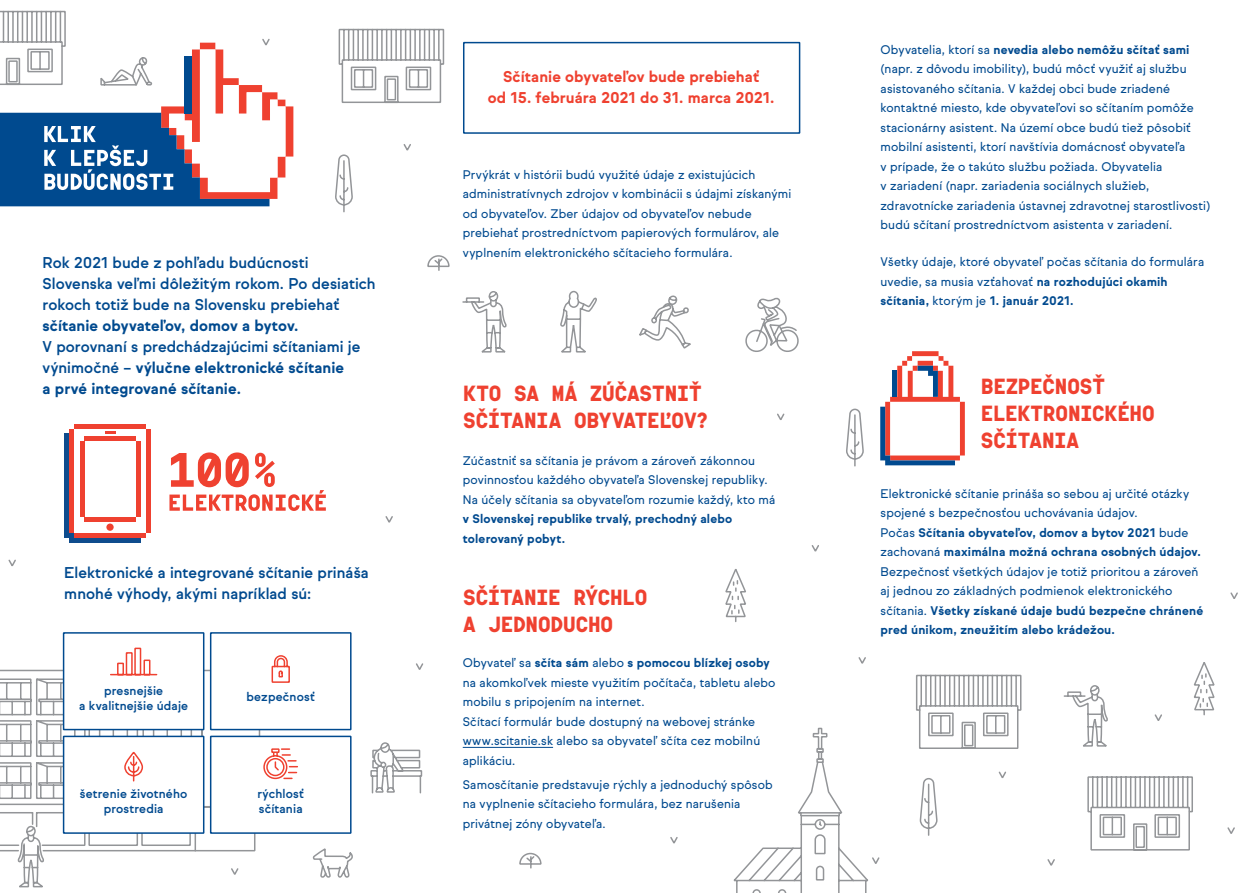
<style>
.page{position:relative;width:1255px;height:893px;background:#fff}
.page>*{position:absolute;margin:0;border:0;box-sizing:border-box;transform-origin:0 0}
.t1{font:900 21px/27px "Sul Mono";letter-spacing:-.01em;color:#ef4130}
.t2{font:500 15px/21px "Sul Sans";letter-spacing:.005em;color:#004a8f}
.t3{font:700 15px/21px "Sul Sans";letter-spacing:.005em;color:#004a8f}
.t4{font:700 15px/21px "Sul Sans";letter-spacing:.005em;color:#ef4130;text-align:center}
.t5{font:12px/19.5px "Sul Sans";letter-spacing:.015em;color:#004a8f}
.t6{font:500 12px/15px "Sul Sans";letter-spacing:.015em;color:#004a8f;text-align:center}
.t7{font:700 12px/19.5px "Sul Sans";letter-spacing:.015em;color:#004a8f}
.s1{font-weight:500}
.s2{font-weight:700}
</style>
<div class="page">
<svg style="left:0;top:516px;width:424px;height:372px"></svg>
<svg style="left:0;top:10px;width:445px;height:203px"></svg>
<hr style="left:463px;top:747px;width:90px;height:1px;background:#004a8f">
<div style="left:463px;top:42px;width:337px;height:92px;background:#fff;border:2px solid #004a8f"></div>
<div style="left:63px;top:632px;width:141px;height:98px;background:#fff;border:2px solid #004a8f"></div>
<div style="left:210px;top:632px;width:141px;height:98px;background:#fff;border:2px solid #004a8f"></div>
<div style="left:63px;top:736px;width:141px;height:98px;background:#fff;border:2px solid #004a8f"></div>
<div style="left:210px;top:736px;width:141px;height:98px;background:#fff;border:2px solid #004a8f"></div>
<svg style="left:169px;top:452px;width:157px;height:59px"></svg>
<div style="left:74px;top:424px;width:72px;height:5px;background:#ef4130"></div>
<div style="left:74px;top:533px;width:72px;height:5px;background:#ef4130"></div>
<div style="left:146px;top:429px;width:5px;height:104px;background:#ef4130"></div>
<div style="left:69px;top:429px;width:5px;height:104px;background:#ef4130"></div>
<div style="left:64px;top:434px;width:5px;height:104px;background:#0e4c8d"></div>
<div style="left:69px;top:533px;width:5px;height:9px;background:#0e4c8d"></div>
<hr style="left:74px;top:538px;width:67px;height:4px;background:#0e4c8d">
<svg style="left:74px;top:431px;width:72px;height:102px"></svg>
<div style="left:106px;top:523px;width:8px;height:8px;background:#ef4130;border-radius:50%"></div>
<hr style="left:80px;top:441px;width:4px;height:76px;background:#ef4130">
<hr style="left:136px;top:441px;width:4px;height:76px;background:#ef4130">
<div style="left:84px;top:436px;width:52px;height:5px;background:#ef4130"></div>
<div style="left:84px;top:517px;width:52px;height:5px;background:#ef4130"></div>
<svg style="left:110px;top:647px;width:48px;height:29px"></svg>
<svg style="left:271px;top:655px;width:19px;height:28px"></svg>
<svg style="left:263px;top:748px;width:35px;height:32px"></svg>
<svg style="left:124px;top:752px;width:19px;height:30px"></svg>
<svg style="left:733px;top:592px;width:505px;height:301px"></svg>
<svg style="left:725px;top:408px;width:139px;height:215px"></svg>
<svg style="left:519px;top:837px;width:159px;height:32px"></svg>
<svg style="left:462px;top:290px;width:337px;height:63px"></svg>
<svg style="left:427px;top:255px;width:23px;height:16px"></svg>
<svg style="left:880px;top:351px;width:84px;height:114px"></svg>
<p class="t2" style="left:43px;top:252px;width:335px">Rok 2021 bude z pohľadu budúcnosti<br>Slovenska veľmi dôležitým rokom. Po desiatich rokoch totiž bude na Slovensku prebiehať</p>
<p class="t3" style="left:43px;top:315px;width:257px">sčítanie obyvateľov, domov a bytov.</p>
<p class="t3" style="left:43px;top:336px;width:319px"><span class="s1">V porovnaní s predchádzajúcimi sčítaniami je výnimočné –</span> výlučne elektronické sčítanie<br>a prvé integrované sčítanie.</p>
<p class="t2" style="left:64px;top:563px;width:306px">Elektronické a integrované sčítanie prináša mnohé výhody, akými napríklad sú:</p>
<p class="t6" style="left:79px;top:683px;width:111px">presnejšie<br>a kvalitnejšie údaje</p>
<p class="t6" style="left:246px;top:689px;width:70px">bezpečnosť</p>
<p class="t6" style="left:80px;top:786px;width:109px">šetrenie životného prostredia</p>
<p class="t6" style="left:257px;top:786px;width:48px;text-align:left">rýchlosť sčítania</p>
<p class="t4" style="left:487px;top:66px;width:288px">Sčítanie obyvateľov bude prebiehať<br>od 15. februára 2021 do 31. marca 2021.</p>
<p class="t5" style="left:463px;top:164px;width:330px">Prvýkrát v histórii budú využité údaje z existujúcich administratívnych zdrojov v kombinácii s údajmi získanými od obyvateľov. Zber údajov od obyvateľov nebude prebiehať prostredníctvom papierových formulárov, ale vyplnením elektronického sčítacieho formulára.</p>
<p class="t5" style="left:880px;top:40px;width:331px">Obyvatelia, ktorí sa <span class="s2">nevedia alebo nemôžu sčítať sami </span>(napr. z dôvodu imobility), budú môcť využiť aj službu asistovaného sčítania. V každej obci bude zriadené kontaktné miesto, kde obyvateľovi so sčítaním pomôže stacionárny asistent. Na území obce budú tiež pôsobiť mobilní asistenti, ktorí navštívia domácnosť obyvateľa<br>v prípade, že o takúto službu požiada. Obyvatelia<br>v zariadení (napr. zariadenia sociálnych služieb, zdravotnícke zariadenia ústavnej zdravotnej starostlivosti) budú sčítaní prostredníctvom asistenta v zariadení.</p>
<p class="t5" style="left:880px;top:252px;width:325px">Všetky údaje, ktoré obyvateľ počas sčítania do formulára uvedie, sa musia vzťahovať <span class="s2">na rozhodujúci okamih sčítania,</span> ktorým je <span class="s2">1. január 2021.</span></p>
<h1 class="t1" style="left:463px;top:380px;width:247px">KTO SA MÁ ZÚČASTNIŤ<br>SČÍTANIA OBYVATEĽOV?</h1>
<h1 class="t1" style="left:980px;top:373px;width:175px">BEZPEČNOSŤ<br>ELEKTRONICKÉHO<br>SČÍTANIA</h1>
<p class="t5" style="left:463px;top:450px;width:314px">Zúčastniť sa sčítania je právom a zároveň zákonnou povinnosťou každého obyvateľa Slovenskej republiky.<br>Na účely sčítania sa obyvateľom rozumie každý, kto má</p>
<p class="t7" style="left:463px;top:509px;width:271px">v Slovenskej republike trvalý, prechodný alebo tolerovaný pobyt.</p>
<h1 class="t1" style="left:463px;top:585px;width:186px">SČÍTANIE RÝCHLO<br>A JEDNODUCHO</h1>
<p class="t5" style="left:463px;top:653px;width:314px">Obyvateľ sa <span class="s2">sčíta sám</span> alebo <span class="s2">s pomocou blízkej osoby </span>na akomkoľvek mieste využitím počítača, tabletu alebo mobilu s pripojením na internet.<br>Sčítací formulár bude dostupný na webovej stránke www.scitanie.sk alebo sa obyvateľ sčíta cez mobilnú aplikáciu.</p>
<p class="t5" style="left:463px;top:775px;width:311px">Samosčítanie predstavuje rýchly a jednoduchý spôsob na vyplnenie sčítacieho formulára, bez narušenia privátnej zóny obyvateľa.</p>
<p class="t5" style="left:880px;top:484px;width:324px">Elektronické sčítanie prináša so sebou aj určité otázky spojené s bezpečnosťou uchovávania údajov.<br>Počas <span class="s2">Sčítania obyvateľov, domov a bytov 2021</span> bude zachovaná <span class="s2">maximálna možná ochrana osobných údajov.<br></span>Bezpečnosť všetkých údajov je totiž prioritou a zároveň aj jednou zo základných podmienok elektronického sčítania. <span class="s2">Všetky získané údaje budú bezpečne chránené pred únikom, zneužitím alebo krádežou.</span></p>
</div>
